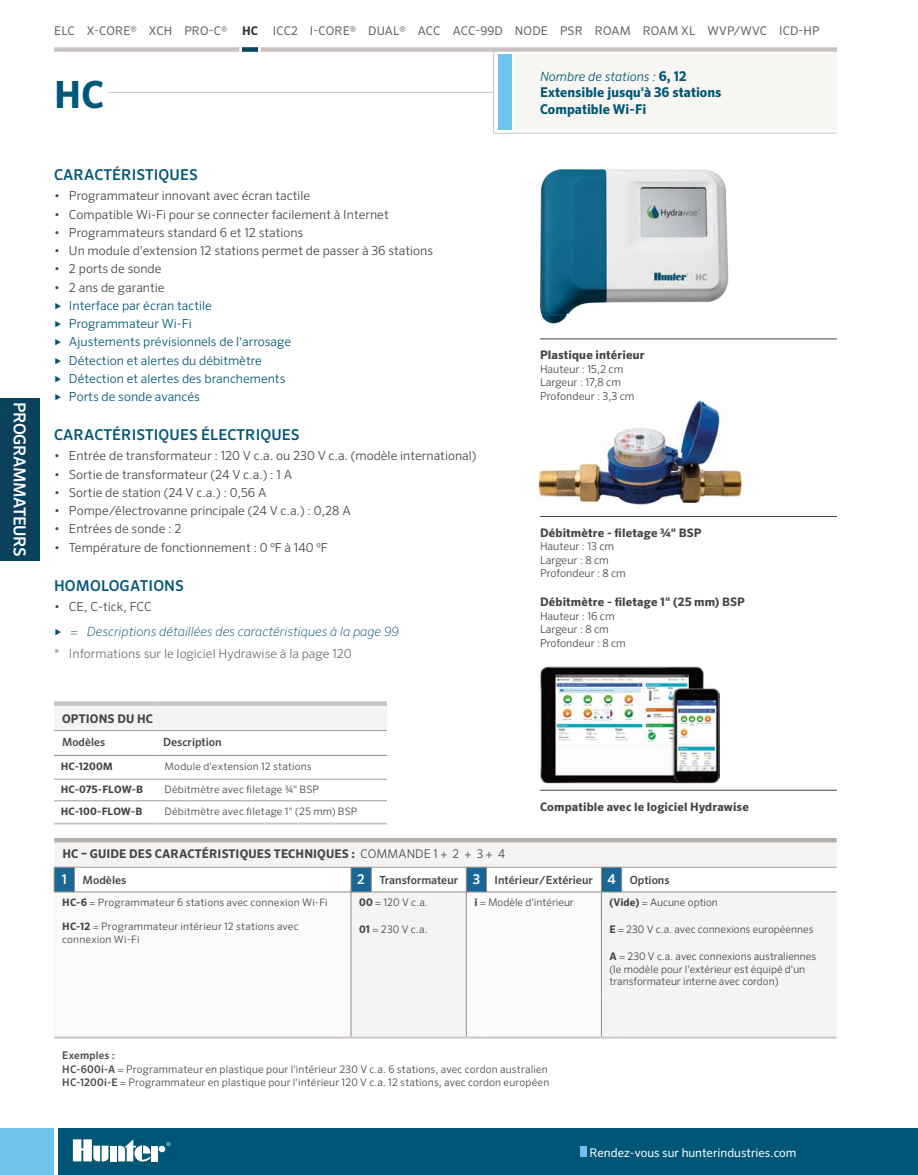
<style>
.page{position:relative;width:918px;height:1175px;background:#fff}
.page>*{position:absolute;margin:0;border:0;box-sizing:border-box;transform-origin:0 0}
.t1{font:700 37.5px "Sero Pro";color:#005676}
.t2{font:500 16.5px "Sero Pro";letter-spacing:-.03em;color:#fff}
.t3{font:500 15px "Sero Pro";letter-spacing:.01em;color:#005676}
.t4{font:700 13.5px/16.5px "Sero Pro";letter-spacing:.005em;color:#005676}
.t5{font:italic 200 12.75px "Sero Pro";color:#005676}
.t6{font:italic 300 12.75px "Sero Pro";letter-spacing:.005em;color:#005676}
.t7{font:300 12.45px "Sero Pro";color:#454545}
.t8{font:300 12.45px/18.3px "Sero Pro";color:#005676}
.t9{font:300 12.45px "Sero Pro";color:#727273}
.t10{font:12px "Sero Pro";letter-spacing:.01em;color:#5e5e5f}
.t11{font:700 12px "Sero Pro";letter-spacing:.01em;color:#454545}
.t12{font:12px "Sero Pro";color:#fff}
.t13{font:700 11.7px "Sero Pro";letter-spacing:.01em;color:#454545}
.t14{font:500 11.25px "Sero Pro";color:#454545}
.t15{font:300 10.8px/13.5px "Sero Pro";color:#454545}
.t16{font:300 10.5px/12.6px "Sero Pro";color:#454545}
.t17{font:300 10.35px/12.6px "Sero Pro";letter-spacing:.015em;color:#454545}
.t18{font:700 10.35px "Sero Pro";letter-spacing:.01em;color:#454545}
.s1{font-weight:700;color:#363636}
.s2{font-weight:700;font-style:normal;font-size:13.5px}
.s3{font-weight:300}
.s4{font-size:13.5px;color:#fff}
.s5{font-weight:700}
.s6{font-weight:500}
</style>
<div class="page">
<div style="left:58px;top:1127px;width:860px;height:47px;background:#005676"></div>
<div style="left:0;top:1127px;width:54px;height:47px;background:#71c3ed"></div>
<svg style="left:166px;top:1142px;width:4px;height:4px"></svg>
<div style="left:110px;top:1145px;width:7px;height:16px;background:#fff"></div>
<div style="left:159px;top:1145px;width:6px;height:7px;background:#fff;border-radius:50%"></div>
<div style="left:151px;top:1145px;width:7px;height:16px;background:#fff"></div>
<svg style="left:118px;top:1139px;width:33px;height:22px"></svg>
<svg style="left:73px;top:1139px;width:35px;height:22px"></svg>
<div style="left:54px;top:47px;width:783px;height:5px;background:#c9c4c2"></div>
<hr style="left:54px;top:92px;width:439px;height:1px;background:#c9c4c2">
<svg style="left:493px;top:51px;width:344px;height:83px"></svg>
<div style="left:498px;top:54px;width:13px;height:76px;background:#71c3ed"></div>
<div style="left:0;top:398px;width:40px;height:162px;background:#0b415d"></div>
<div style="left:580px;top:1146px;width:7px;height:10px;background:#71c3ed"></div>
<svg style="left:239px;top:47px;width:3px;height:5px"></svg>
<div style="left:242px;top:47px;width:16px;height:5px;background:#0b415d"></div>
<svg style="left:258px;top:47px;width:3px;height:5px"></svg>
<img style="left:537px;top:399px;width:209px;height:106px">
<img style="left:540px;top:666px;width:180px;height:118px">
<div style="left:54px;top:69px;width:54px;height:39px;background:#fff"></div>
<hr style="left:540px;top:339px;width:297px;height:1px;background:#454545">
<hr style="left:540px;top:516px;width:297px;height:1px;background:#454545">
<hr style="left:540px;top:790px;width:297px;height:1px;background:#454545">
<div style="left:54px;top:703px;width:333px;height:27px;background:#f5f4f3"></div>
<svg style="left:54px;top:778px;width:333px;height:24px"></svg>
<div style="left:54px;top:701px;width:102px;height:5px;background:#c8c5c4"></div>
<div style="left:156px;top:701px;width:231px;height:5px;background:#c8c5c4"></div>
<hr style="left:54px;top:730px;width:102px;height:1px;background:#a19b97">
<hr style="left:156px;top:730px;width:231px;height:1px;background:#a19b97">
<hr style="left:54px;top:779px;width:102px;height:1px;background:#a19b97">
<hr style="left:156px;top:779px;width:231px;height:1px;background:#a19b97">
<hr style="left:54px;top:800px;width:102px;height:1px;background:#a19b97">
<hr style="left:156px;top:800px;width:231px;height:1px;background:#a19b97">
<hr style="left:54px;top:755px;width:102px;height:1px;background:#908a86">
<hr style="left:156px;top:755px;width:231px;height:1px;background:#908a86">
<hr style="left:54px;top:822px;width:102px;height:2px;background:#c9c4c2">
<hr style="left:156px;top:822px;width:231px;height:2px;background:#c9c4c2">
<svg style="left:54px;top:842px;width:783px;height:194px;fill:#f5f4f3"></svg>
<hr style="left:54px;top:838px;width:20px;height:4px;background:#b4aeab">
<hr style="left:74px;top:838px;width:277px;height:4px;background:#b4aeab">
<hr style="left:351px;top:838px;width:20px;height:4px;background:#b4aeab">
<hr style="left:371px;top:838px;width:95px;height:4px;background:#b4aeab">
<hr style="left:466px;top:838px;width:21px;height:4px;background:#b4aeab">
<hr style="left:487px;top:838px;width:114px;height:4px;background:#b4aeab">
<hr style="left:601px;top:838px;width:21px;height:4px;background:#b4aeab">
<hr style="left:622px;top:838px;width:215px;height:4px;background:#b4aeab">
<hr style="left:54px;top:1036px;width:20px;height:2px;background:#c9c4c2">
<hr style="left:74px;top:1036px;width:277px;height:2px;background:#c9c4c2">
<hr style="left:351px;top:1036px;width:20px;height:2px;background:#c9c4c2">
<hr style="left:371px;top:1036px;width:95px;height:2px;background:#c9c4c2">
<hr style="left:466px;top:1036px;width:21px;height:2px;background:#c9c4c2">
<hr style="left:487px;top:1036px;width:114px;height:2px;background:#c9c4c2">
<hr style="left:601px;top:1036px;width:21px;height:2px;background:#c9c4c2">
<hr style="left:622px;top:1036px;width:215px;height:2px;background:#c9c4c2">
<hr style="left:622px;top:891px;width:215px;height:1px;background:#868787">
<hr style="left:622px;top:867px;width:215px;height:1px;background:#a19b97">
<svg style="left:54px;top:867px;width:568px;height:170px"></svg>
<img style="left:540px;top:169px;width:189px;height:155px">
<h2 class="t2" style="left:30px;top:402px;width:156px;rotate:90deg">PROGRAMMATEURS</h2>
<p class="t10" style="left:54px;top:23px;width:767px">ELC X-CORE® XCH PRO-C® <span class="s1">HC</span> ICC2 I-CORE® DUAL® ACC ACC-99D NODE PSR ROAM ROAM XL WVP/WVC ICD-HP</p>
<h1 class="t1" style="left:54px;top:72px;width:51px">HC</h1>
<p class="t3" style="left:54px;top:165px;width:145px">CARACTÉRISTIQUES</p>
<p class="t7" style="left:54px;top:188px;width:258px">• Programmateur innovant avec écran tactile</p>
<p class="t7" style="left:54px;top:207px;width:336px">• Compatible Wi-Fi pour se connecter facilement à Internet</p>
<p class="t7" style="left:54px;top:225px;width:251px">• Programmateurs standard 6 et 12 stations</p>
<p class="t7" style="left:54px;top:243px;width:381px">• Un module d'extension 12 stations permet de passer à 36 stations</p>
<p class="t7" style="left:54px;top:261px;width:109px">• 2 ports de sonde</p>
<p class="t7" style="left:54px;top:280px;width:112px">• 2 ans de garantie</p>
<p class="t8" style="left:54px;top:296px;width:239px">► Interface par écran tactile<br>► Programmateur Wi-Fi<br>► Ajustements prévisionnels de l'arrosage ► Détection et alertes du débitmètre<br>► Détection et alertes des branchements ► Ports de sonde avancés</p>
<p class="t3" style="left:54px;top:425px;width:247px">CARACTÉRISTIQUES ÉLECTRIQUES</p>
<p class="t7" style="left:54px;top:448px;width:424px">• Entrée de transformateur : 120 V c.a. ou 230 V c.a. (modèle international)</p>
<p class="t7" style="left:54px;top:467px;width:240px">• Sortie de transformateur (24 V c.a.) : 1 A</p>
<p class="t7" style="left:54px;top:485px;width:214px">• Sortie de station (24 V c.a.) : 0,56 A</p>
<p class="t7" style="left:54px;top:503px;width:298px">• Pompe/électrovanne principale (24 V c.a.) : 0,28 A</p>
<p class="t7" style="left:54px;top:521px;width:129px">• Entrées de sonde : 2</p>
<p class="t7" style="left:54px;top:540px;width:275px">• Température de fonctionnement : 0 ºF à 140 ºF</p>
<p class="t3" style="left:54px;top:576px;width:131px">HOMOLOGATIONS</p>
<p class="t7" style="left:54px;top:599px;width:99px">• CE, C-tick, FCC</p>
<p class="t5" style="left:54px;top:624px;width:346px">► = Descriptions détaillées des caractéristiques à la page 99</p>
<p class="t9" style="left:54px;top:646px;width:299px">* Informations sur le logiciel Hydrawise à la page 120</p>
<p class="t6" style="left:540px;top:68px;width:148px">Nombre de stations : <span class="s2">6, 12</span></p>
<p class="t4" style="left:540px;top:84px;width:183px">Extensible jusqu'à 36 stations<br>Compatible Wi-Fi</p>
<p class="t13" style="left:540px;top:348px;width:106px">Plastique intérieur</p>
<p class="t15" style="left:540px;top:362px;width:96px">Hauteur : 15,2 cm<br>Largeur : 17,8 cm<br>Profondeur : 3,3 cm</p>
<p class="t13" style="left:540px;top:525px;width:163px">Débitmètre - filetage ¾" BSP</p>
<p class="t15" style="left:540px;top:540px;width:87px">Hauteur : 13 cm<br>Largeur : 8 cm<br>Profondeur : 8 cm</p>
<p class="t13" style="left:540px;top:595px;width:207px">Débitmètre - filetage 1" (25 mm) BSP</p>
<p class="t15" style="left:540px;top:609px;width:87px">Hauteur : 16 cm<br>Largeur : 8 cm<br>Profondeur : 8 cm</p>
<p class="t11" style="left:62px;top:711px;width:93px">OPTIONS DU HC</p>
<p class="t14" style="left:62px;top:735px;width:45px">Modèles</p>
<p class="t14" style="left:163px;top:735px;width:60px">Description</p>
<p class="t18" style="left:61px;top:759px;width:54px">HC-1200M</p>
<p class="t17" style="left:165px;top:759px;width:149px">Module d'extension 12 stations</p>
<p class="t18" style="left:61px;top:783px;width:84px">HC-075-FLOW-B</p>
<p class="t17" style="left:165px;top:783px;width:156px">Débitmètre avec filetage ¾" BSP</p>
<p class="t18" style="left:61px;top:805px;width:83px">HC-100-FLOW-B</p>
<p class="t17" style="left:165px;top:805px;width:194px">Débitmètre avec filetage 1" (25 mm) BSP</p>
<p class="t11" style="left:62px;top:846px;width:444px">HC – GUIDE DES CARACTÉRISTIQUES TECHNIQUES : <span class="s3">COMMANDE 1 + 2 + 3 + 4</span></p>
<p class="t14" style="left:62px;top:873px;width:66px"><span class="s4">1</span> Modèles</p>
<p class="t14" style="left:357px;top:873px;width:314px"><span class="s4">2</span> Transformateur <span class="s4">3</span> Intérieur/Extérieur <span class="s4">4</span> Options</p>
<p class="t17" style="left:62px;top:896px;width:267px"><span class="s5">HC-6</span> = Programmateur 6 stations avec connexion Wi-Fi</p>
<p class="t16" style="left:359px;top:896px;width:70px"><span class="s5">00</span> = 120 V c.a.</p>
<p class="t16" style="left:474px;top:896px;width:101px"><span class="s5">i</span> = Modèle d'intérieur</p>
<p class="t16" style="left:610px;top:896px;width:110px"><span class="s5">(Vide)</span> = Aucune option</p>
<p class="t17" style="left:62px;top:920px;width:238px"><span class="s5">HC-12</span> = Programmateur intérieur 12 stations avec connexion Wi-Fi</p>
<p class="t16" style="left:359px;top:923px;width:70px"><span class="s5">01</span> = 230 V c.a.</p>
<p class="t16" style="left:610px;top:923px;width:205px"><span class="s5">E</span> = 230 V c.a. avec connexions européennes</p>
<p class="t16" style="left:610px;top:950px;width:208px"><span class="s5">A</span> = 230 V c.a. avec connexions australiennes (le modèle pour l'extérieur est équipé d'un transformateur interne avec cordon)</p>
<p class="t13" style="left:540px;top:799px;width:210px">Compatible avec le logiciel Hydrawise</p>
<p class="t16" style="left:62px;top:1048px;width:489px;line-height:13.5px"><span class="s6">Exemples :<br>HC-600i-A</span> = Programmateur en plastique pour l'intérieur 230 V c.a. 6 stations, avec cordon australien<br><span class="s6">HC-1200i-E</span> = Programmateur en plastique pour l'intérieur 120 V c.a. 12 stations, avec cordon européen</p>
<p class="t12" style="left:589px;top:1145px;width:209px">Rendez-vous sur hunterindustries.com</p>
</div>
